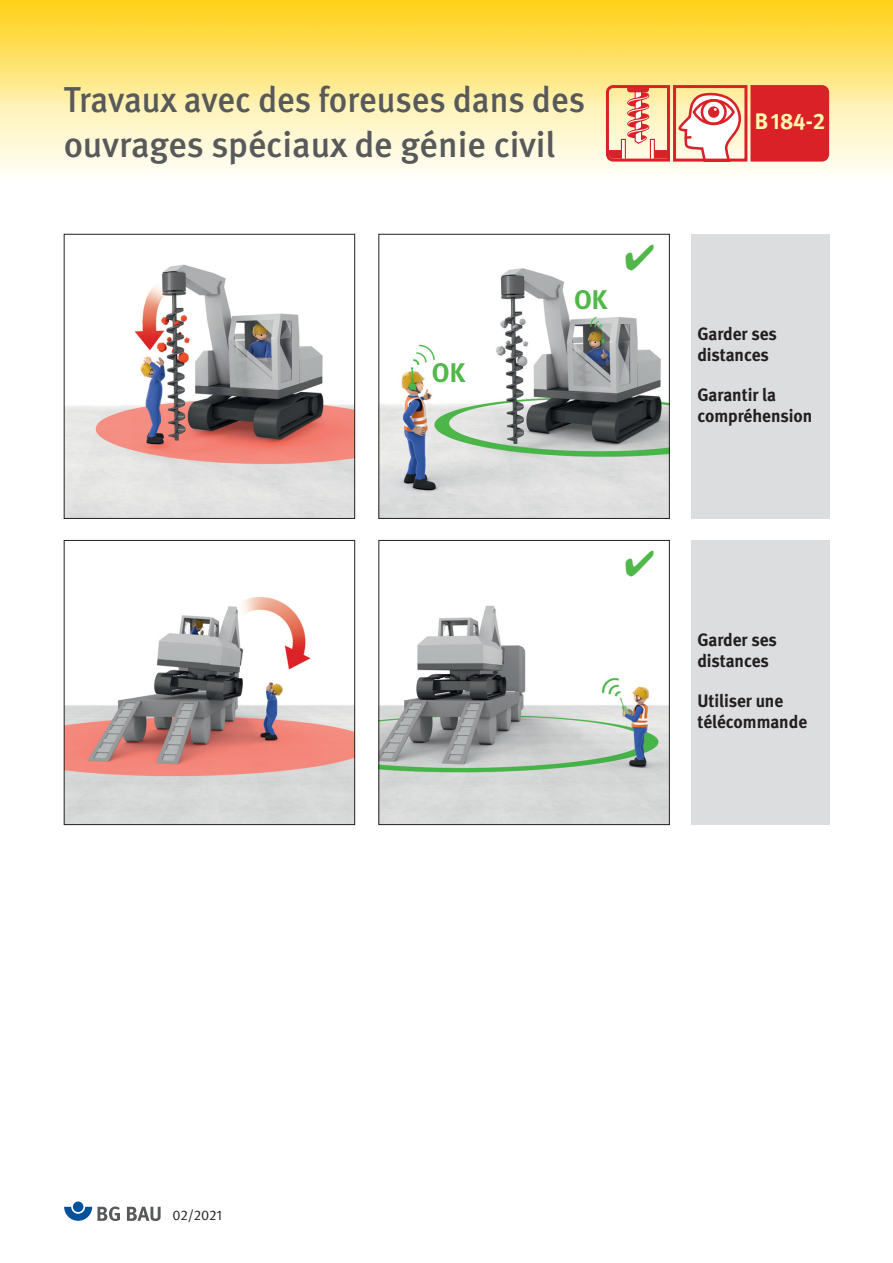
<style>
.page{position:relative;width:893px;height:1263px;background:#fff}
.page>*{position:absolute;margin:0;border:0;box-sizing:border-box;transform-origin:0 0}
.t1{font:500 36px/45px "DGUV Meta";color:#58595b;scale:.96 1}
.t2{font:700 27px "DGUV Meta";color:#50b848}
.t3{font:700 22.5px "DGUV Meta";color:#fff9ae}
.t4{font:700 18px/21px "DGUV Meta";color:#231f20}
.t5{font:14.1px "DGUV Meta";letter-spacing:-.01em;color:#231f20}
</style>
<div class="page">
<svg style="left:0;top:108px;width:893px;height:66px;background:#fef5d6"></svg>
<img style="left:0;top:0;width:893px;height:108px">
<div style="left:73px;top:1201px;width:10px;height:11px;background:#00519c;border-radius:50%"></div>
<svg style="left:64px;top:1206px;width:56px;height:15px"></svg>
<svg style="left:127px;top:1207px;width:34px;height:14px"></svg>
<svg style="left:678px;top:93px;width:63px;height:65px"></svg>
<div style="left:693px;top:99px;width:42px;height:26px;border:3px solid #da2128;border-radius:50%"></div>
<svg style="left:627px;top:88px;width:23px;height:56px"></svg>
<svg style="left:606px;top:85px;width:7px;height:77px"></svg>
<div style="left:750px;top:85px;width:79px;height:77px;background:#da2128"></div>
<div style="left:673px;top:85px;width:74px;height:77px;border:3px solid #da2128"></div>
<div style="left:691px;top:234px;width:138px;height:285px;background:#dcddde"></div>
<div style="left:691px;top:540px;width:138px;height:285px;background:#dcddde"></div>
<img style="left:66px;top:265px;width:287px;height:252px">
<div style="left:64px;top:234px;width:291px;height:285px;border:1px solid #231f20"></div>
<img style="left:66px;top:615px;width:287px;height:208px">
<div style="left:64px;top:540px;width:291px;height:285px;border:1px solid #231f20"></div>
<img style="left:380px;top:268px;width:288px;height:249px">
<div style="left:378px;top:234px;width:292px;height:285px;border:1px solid #231f20"></div>
<img style="left:380px;top:605px;width:288px;height:218px">
<div style="left:378px;top:540px;width:292px;height:285px;border:1px solid #231f20"></div>
<img style="left:128px;top:264px;width:58px;height:90px">
<img style="left:210px;top:597px;width:126px;height:81px">
<svg style="left:626px;top:268px;width:28px;height:2px"></svg>
<h1 class="t1" style="left:64px;top:80px;width:544px">Travaux avec des foreuses dans des ouvrages spéciaux de génie civil</h1>
<h2 class="t2" style="left:432px;top:362px;width:35px">OK</h2>
<h2 class="t2" style="left:574px;top:289px;width:35px">OK</h2>
<p class="t3" style="left:755px;top:112px;width:72px">B 184-2</p>
<p class="t4" style="left:697px;top:324px;width:81px">Garder ses distances</p>
<p class="t4" style="left:697px;top:386px;width:117px">Garantir la compréhension</p>
<p class="t4" style="left:697px;top:631px;width:81px">Garder ses distances</p>
<p class="t4" style="left:697px;top:692px;width:111px">Utiliser une télécommande</p>
<p class="t5" style="left:172px;top:1206px;width:51px">02/2021</p>
</div>
